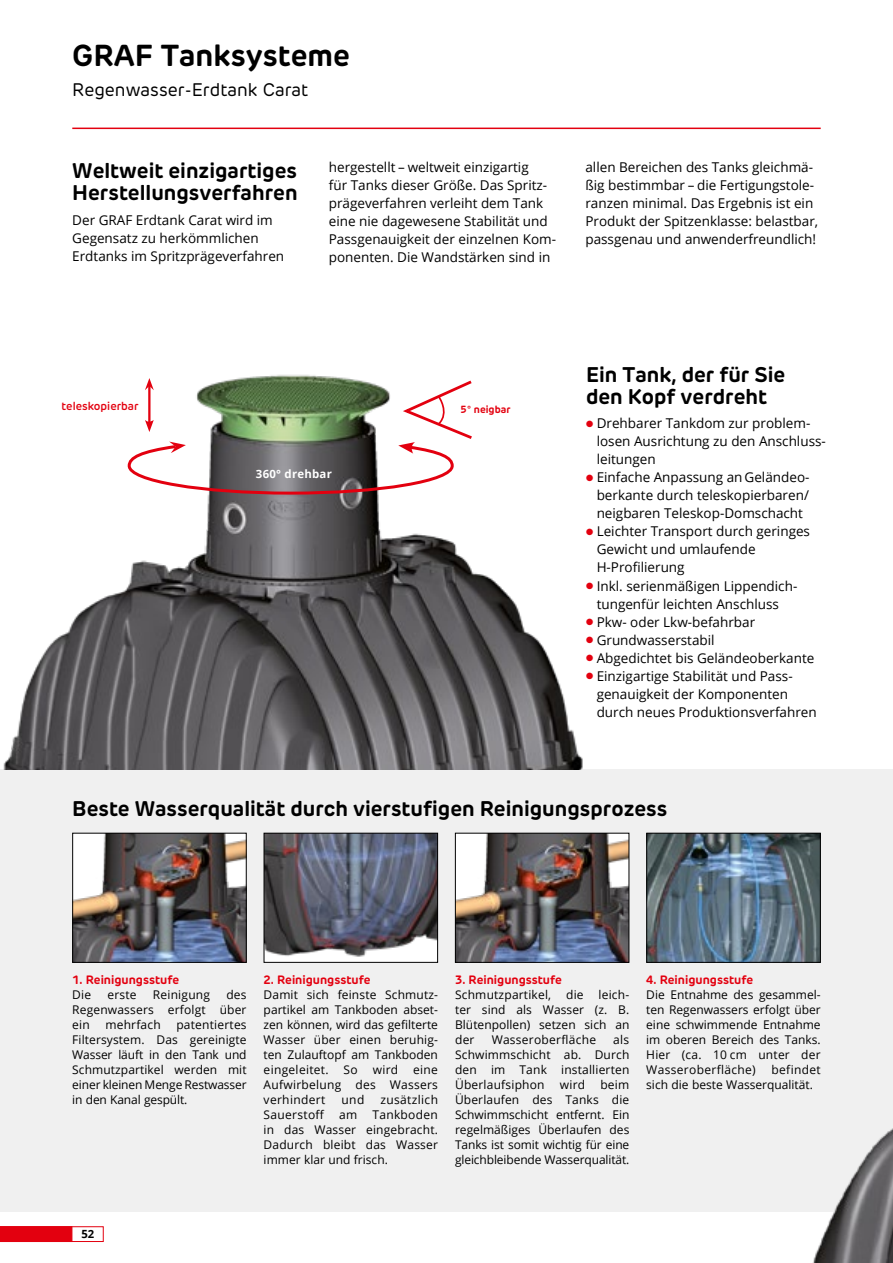
<style>
.page{position:relative;width:893px;height:1263px;background:#fff}
.page>*{position:absolute;margin:0;border:0;box-sizing:border-box;transform-origin:0 0}
.t1{font:700 30px "New Rubrik Edge";color:#000}
.t2{font:700 21px/22.5px "New Rubrik Edge";color:#000}
.t3{font:18px "New Rubrik Edge";color:#000}
.t4{font:13.5px/18px "Open Sans";color:#000}
.t5{font:12px/15px "Open Sans";letter-spacing:.015em;color:#000;text-align:justify}
.t6{font:700 12px "New Rubrik Edge";color:#e3000f}
.t7{font:600 11.4px "New Rubrik Edge";color:#e3000f}
.t8{font:700 11.4px "Open Sans";letter-spacing:.02em;color:#fff}
.t9{font:700 11.25px "Open Sans";color:#000}
.t10{font:700 10.2px "New Rubrik Edge";color:#e3000f}
.s1{color:#e3000f}
</style>
<div class="page">
<svg style="left:0;top:1226px;width:104px;height:16px"></svg>
<div style="left:0;top:770px;width:893px;height:442px;background:#f0f0f0"></div>
<img style="left:0;top:374px;width:604px;height:396px">
<hr style="left:72px;top:128px;width:749px;height:1px;background:#e3000f">
<img style="left:781px;top:769px;width:112px;height:494px">
<img style="left:74px;top:835px;width:171px;height:126px">
<div style="left:72px;top:833px;width:175px;height:130px;border:1px solid #000"></div>
<img style="left:266px;top:835px;width:170px;height:126px">
<div style="left:264px;top:833px;width:174px;height:130px;border:1px solid #000"></div>
<img style="left:457px;top:835px;width:170px;height:126px">
<div style="left:455px;top:833px;width:174px;height:130px;border:1px solid #000"></div>
<img style="left:648px;top:835px;width:171px;height:126px">
<div style="left:646px;top:833px;width:175px;height:130px;border:1px solid #000"></div>
<svg style="left:126px;top:378px;width:349px;height:118px"></svg>
<h1 class="t1" style="left:72px;top:36px;width:279px">GRAF Tanksysteme</h1>
<h3 class="t3" style="left:72px;top:79px;width:238px">Regenwasser-Erdtank Carat</h3>
<h2 class="t2" style="left:72px;top:159px;width:227px">Weltweit einzigartiges<br>Herstellungsverfahren</h2>
<p class="t4" style="left:72px;top:210px;width:213px">Der GRAF Erdtank Carat wird im<br>Gegensatz zu herkömmlichen<br>Erdtanks im Spritzprägeverfahren</p>
<p class="t4" style="left:329px;top:158px;width:229px">hergestellt – weltweit einzigartig<br>für Tanks dieser Größe. Das Spritz&shy;prägeverfahren verleiht dem Tank eine nie dagewesene Stabilität und Passgenauigkeit der einzelnen Kom&shy;ponenten. Die Wandstärken sind in</p>
<p class="t4" style="left:585px;top:158px;width:234px">allen Bereichen des Tanks gleichmä&shy;ßig bestimmbar – die Fertigungstole&shy;ranzen minimal. Das Ergebnis ist ein Produkt der Spitzenklasse: belastbar, passgenau und anwenderfreundlich!</p>
<p class="t7" style="left:62px;top:399px;width:79px">teleskopierbar</p>
<p class="t8" style="left:256px;top:465px;width:77px">360° drehbar</p>
<p class="t10" style="left:460px;top:403px;width:52px">5° neigbar</p>
<h2 class="t2" style="left:586px;top:363px;width:201px">Ein Tank, der für Sie den Kopf verdreht</h2>
<p class="t4" style="left:597px;top:414px;width:231px;text-indent:-11px"><span class="s1">●</span> Drehbarer Tankdom zur problem&shy;losen Ausrichtung zu den Anschluss&shy;leitungen</p>
<p class="t4" style="left:597px;top:468px;width:214px;text-align:justify;text-indent:-11px"><span class="s1">●</span> Einfache Anpassung an Geländeo&shy;berkante durch teleskopierbaren/ neigbaren Teleskop-Domschacht</p>
<p class="t4" style="left:597px;top:522px;width:215px;text-indent:-11px"><span class="s1">●</span> Leichter Transport durch geringes<br>Gewicht und umlaufende<br>H-Profilierung</p>
<p class="t4" style="left:586px;top:576px;width:213px;text-align:center"><span class="s1">●</span> Inkl. serienmäßigen Lippendich&shy;tungenfür leichten Anschluss</p>
<p class="t4" style="left:586px;top:612px;width:171px"><span class="s1">●</span> Pkw- oder Lkw-befahrbar</p>
<p class="t4" style="left:586px;top:630px;width:130px"><span class="s1">●</span> Grundwasserstabil</p>
<p class="t4" style="left:586px;top:648px;width:230px"><span class="s1">●</span> Abgedichtet bis Geländeoberkante</p>
<p class="t4" style="left:597px;top:666px;width:222px;text-indent:-11px"><span class="s1">●</span> Einzigartige Stabilität und Pass&shy;genauigkeit der Komponenten durch neues Produktionsverfahren</p>
<h2 class="t2" style="left:72px;top:797px;width:596px">Beste Wasserqualität durch vierstufigen Reinigungsprozess</h2>
<p class="t6" style="left:72px;top:972px;width:108px">1. Reinigungsstufe</p>
<p class="t5" style="left:72px;top:986px;width:20px">Die</p>
<p class="t5" style="left:107px;top:986px;width:31px">erste</p>
<p class="t5" style="left:153px;top:986px;width:59px">Reinigung</p>
<p class="t5" style="left:72px;top:986px;width:176px;text-indent:154px">des Regenwassers erfolgt über ein</p>
<p class="t5" style="left:105px;top:1016px;width:57px">mehrfach</p>
<p class="t5" style="left:72px;top:1016px;width:176px;text-indent:104px">patentiertes Filtersystem. Das gereinigte Wasser läuft in den Tank und Schmutzpartikel werden mit einer kleinen Menge Restwasser in den Kanal gespült.</p>
<p class="t6" style="left:264px;top:972px;width:108px">2. Reinigungsstufe</p>
<p class="t5" style="left:264px;top:986px;width:176px">Damit sich feinste Schmutz&shy;partikel am Tankboden abset&shy;zen können, wird das gefilterte Wasser über einen beruhig&shy;ten Zulauftopf am Tankboden eingeleitet. So wird eine Aufwirbelung des Wassers verhindert</p>
<p class="t5" style="left:342px;top:1091px;width:24px">und</p>
<p class="t5" style="left:380px;top:1091px;width:59px">zusätzlich</p>
<p class="t5" style="left:264px;top:1106px;width:62px">Sauerstoff</p>
<p class="t5" style="left:339px;top:1106px;width:20px">am</p>
<p class="t5" style="left:264px;top:1106px;width:176px;text-indent:109px">Tankboden in das Wasser eingebracht.<br>Dadurch bleibt das Wasser immer klar und frisch.</p>
<p class="t6" style="left:455px;top:972px;width:108px">3. Reinigungsstufe</p>
<p class="t5" style="left:455px;top:986px;width:176px">Schmutzpartikel, die leich&shy;ter sind als Wasser (z. B.<br>Blütenpollen) setzen sich an der</p>
<p class="t5" style="left:492px;top:1031px;width:106px">Wasseroberfläche</p>
<p class="t5" style="left:455px;top:1031px;width:176px;text-indent:158px">als Schwimmschicht ab. Durch den im Tank installierten Überlaufsiphon</p>
<p class="t5" style="left:455px;top:1076px;width:176px;text-indent:145px">beim Überlaufen des Tanks die Schwimmschicht entfernt. Ein regelmäßiges Überlaufen des Tanks ist somit wichtig für eine gleichbleibende Wasserqualität.</p>
<p class="t5" style="left:560px;top:1076px;width:27px">wird</p>
<p class="t6" style="left:646px;top:972px;width:108px">4. Reinigungsstufe</p>
<p class="t5" style="left:646px;top:986px;width:176px">Die Entnahme des gesammel&shy;ten Regenwassers erfolgt über eine schwimmende Entnahme im oberen Bereich des Tanks.<br>Hier (ca. 10 cm unter der Wasseroberfläche)</p>
<p class="t5" style="left:646px;top:1061px;width:176px;text-indent:125px">befindet sich die beste Wasserqualität.</p>
<p class="t9" style="left:81px;top:1226px;width:14px">52</p>
</div>
